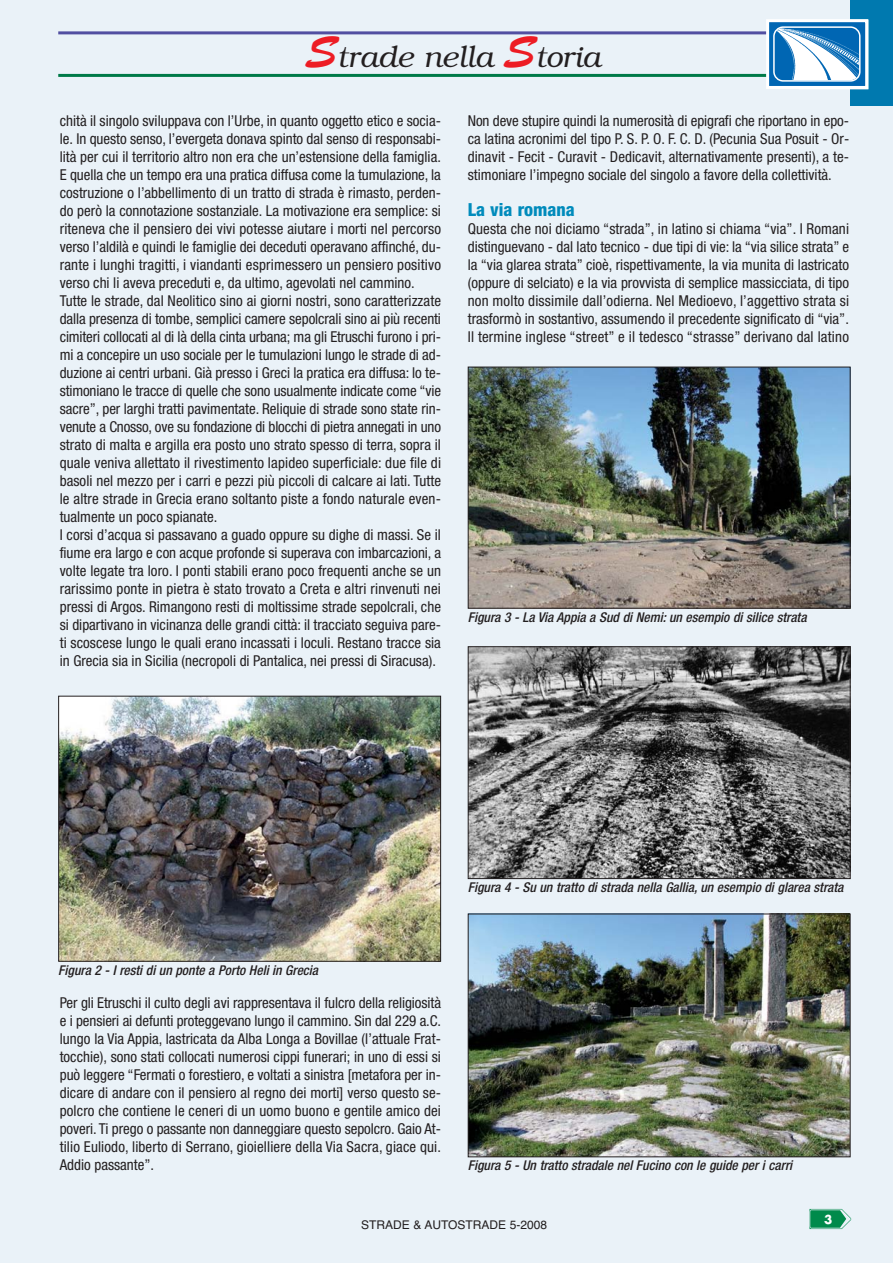
<style>
.page{position:relative;width:893px;height:1263px;background:#fff}
.page>*{position:absolute;margin:0;border:0;box-sizing:border-box;transform-origin:0 0}
.t1{font:italic 300 30px "Bookman";color:#231f20}
.t2{font:800 condensed 18px "Helvetica Neue";color:#008bbc}
.t3{font:condensed 15px/18px "Helvetica Neue";color:#231f20;text-align:justify}
.t4{font:italic 500 condensed 13.5px "Helvetica Neue";color:#231f20}
.t5{font:12px "Helvetica";color:#231f20}
.t6{font:700 12px "Futura";color:#fff}
.s1{font-family:"Brush Script";font-weight:400;font-style:normal;font-size:45px;color:#ed1c24}
</style>
<div class="page">
<div style="left:0;top:0;width:892px;height:1263px;background:#eaf2f8"></div>
<img style="left:810px;top:1209px;width:41px;height:20px">
<hr style="left:58px;top:31px;width:790px;height:3px;background:#524fa1">
<hr style="left:58px;top:74px;width:790px;height:3px;background:#007a48">
<div style="left:850px;top:0;width:42px;height:106px;background:#0079af"></div>
<div style="left:769px;top:22px;width:96px;height:64px;background:#0066b3"></div>
<div style="left:766px;top:19px;width:102px;height:70px;border:3px solid #fff"></div>
<svg style="left:773px;top:26px;width:88px;height:56px"></svg>
<img style="left:60px;top:698px;width:379px;height:262px">
<div style="left:58px;top:696px;width:383px;height:266px;border:1px solid #231f20"></div>
<img style="left:470px;top:369px;width:378px;height:238px">
<div style="left:468px;top:367px;width:382px;height:242px;border:1px solid #231f20"></div>
<img style="left:470px;top:648px;width:378px;height:229px">
<div style="left:468px;top:646px;width:382px;height:233px;border:1px solid #231f20"></div>
<img style="left:470px;top:916px;width:378px;height:239px">
<div style="left:468px;top:914px;width:382px;height:243px;border:1px solid #231f20"></div>
<h1 class="t1" style="left:305px;top:46px;width:297px"><span class="s1">S</span>trade nella <span class="s1">S</span>toria</h1>
<p class="t3" style="left:60px;top:113px;width:383px;text-align:left">chità il singolo sviluppava con l’Urbe, in quanto oggetto etico e socia&shy;le. In questo senso, l’evergeta donava spinto dal senso di responsabi&shy;lità per cui il territorio altro non era che un’estensione della famiglia.<br>E quella che un tempo era una pratica diffusa come la tumulazione, la costruzione o l’abbellimento di un tratto di strada è rimasto, perden&shy;do però la connotazione sostanziale. La motivazione era semplice: si riteneva che il pensiero dei vivi potesse aiutare i morti nel percorso verso l’aldilà e quindi le famiglie dei deceduti operavano affinché, du&shy;rante i lunghi tragitti, i viandanti esprimessero un pensiero positivo verso chi li aveva preceduti e, da ultimo, agevolati nel cammino.<br>Tutte le strade, dal Neolitico sino ai giorni nostri, sono caratterizzate dalla presenza di tombe, semplici camere sepolcrali sino ai più recenti cimiteri collocati al di là della cinta urbana; ma gli Etruschi furono i pri&shy;mi a concepire un uso sociale per le tumulazioni lungo le strade di ad&shy;duzione ai centri urbani. Già presso i Greci la pratica era diffusa: lo te&shy;stimoniano le tracce di quelle che sono usualmente indicate come “vie sacre”, per larghi tratti pavimentate. Reliquie di strade sono state rin&shy;venute a Cnosso, ove su fondazione di blocchi di pietra annegati in uno strato di malta e argilla era posto uno strato spesso di terra, sopra il quale veniva allettato il rivestimento lapideo superficiale: due file di basoli nel mezzo per i carri e pezzi più piccoli di calcare ai lati. Tutte le altre strade in Grecia erano soltanto piste a fondo naturale even&shy;tualmente un poco spianate.<br>I corsi d’acqua si passavano a guado oppure su dighe di massi. Se il fiume era largo e con acque profonde si superava con imbarcazioni, a volte legate tra loro. I ponti stabili erano poco frequenti anche se un rarissimo ponte in pietra è stato trovato a Creta e altri rinvenuti nei pressi di Argos. Rimangono resti di moltissime strade sepolcrali, che si dipartivano in vicinanza delle grandi città: il tracciato seguiva pare&shy;ti scoscese lungo le quali erano incassati i loculi. Restano tracce sia in Grecia sia in Sicilia (necropoli di Pantalica, nei pressi di Siracusa).</p>
<p class="t3" style="left:468px;top:113px;width:383px">Non deve stupire quindi la numerosità di epigrafi che riportano in epo&shy;ca latina acronimi del tipo P. S. P. O. F. C. D. (Pecunia Sua Posuit - Or&shy;dinavit - Fecit - Curavit - Dedicavit, alternativamente presenti), a te&shy;stimoniare l’impegno sociale del singolo a favore della collettività.</p>
<p class="t2" style="left:468px;top:203px;width:109px">La via romana</p>
<p class="t3" style="left:468px;top:221px;width:383px">Questa che noi diciamo “strada”, in latino si chiama “via”. I Romani distinguevano - dal lato tecnico - due tipi di vie: la “via silice strata” e la “via glarea strata” cioè, rispettivamente, la via munita di lastricato (oppure di selciato) e la via provvista di semplice massicciata, di tipo non molto dissimile dall’odierna. Nel Medioevo, l’aggettivo strata si trasformò in sostantivo, assumendo il precedente significato di “via”.<br>Il termine inglese “street” e il tedesco “strasse” derivano dal latino</p>
<p class="t4" style="left:468px;top:612px;width:343px">Figura 3 - La Via Appia a Sud di Nemi:un esempio di silice strata</p>
<p class="t4" style="left:468px;top:882px;width:380px">Figura 4 - Su un tratto di strada nella Gallia,un esempio di glarea strata</p>
<p class="t4" style="left:58px;top:965px;width:264px">Figura 2 - I resti di un ponte a Porto Heli in Grecia</p>
<p class="t3" style="left:60px;top:995px;width:383px">Per gli Etruschi il culto degli avi rappresentava il fulcro della religiosità e i pensieri ai defunti proteggevano lungo il cammino. Sin dal 229 a.C. lungo la Via Appia, lastricata da Alba Longa a Bovillae (l’attuale Frat&shy;tocchie), sono stati collocati numerosi cippi funerari; in uno di essi si può leggere “Fermati o forestiero, e voltati a sinistra [metafora per in&shy;dicare di andare con il pensiero al regno dei morti] verso questo se&shy;polcro che contiene le ceneri di un uomo buono e gentile amico dei poveri. Ti prego o passante non danneggiare questo sepolcro. Gaio At&shy;tilio Euliodo, liberto di Serrano, gioielliere della Via Sacra, giace qui.<br>Addio passante”.</p>
<p class="t4" style="left:468px;top:1161px;width:328px">Figura 5 - Un tratto stradale nel Fucino con le guide per i carri</p>
<p class="t5" style="left:361px;top:1220px;width:188px">STRADE &amp; AUTOSTRADE 5-2008</p>
<p class="t6" style="left:824px;top:1214px;width:10px">3</p>
</div>
